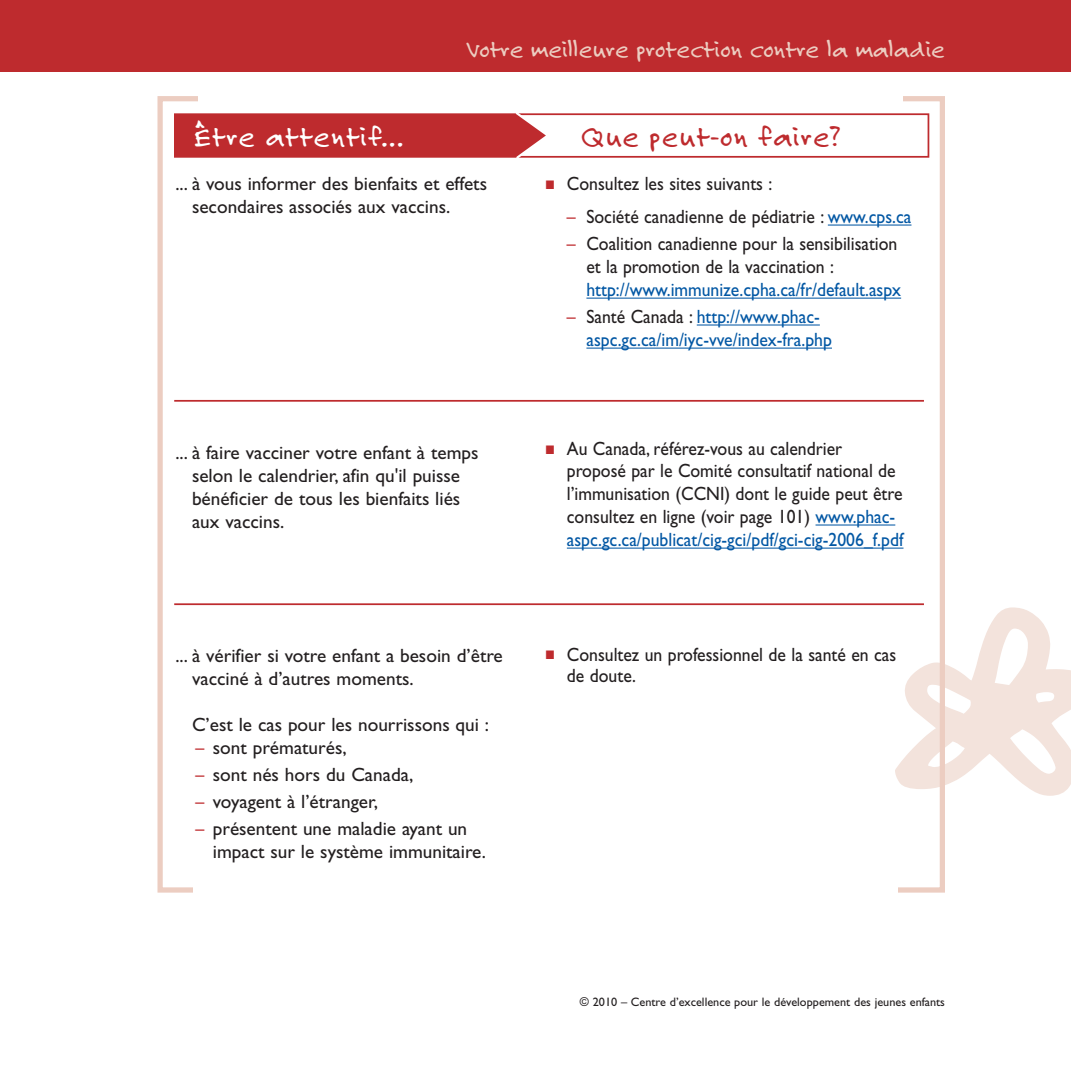
<style>
.page{position:relative;width:1071px;height:1071px;background:#fff}
.page>*{position:absolute;margin:0;border:0;box-sizing:border-box;transform-origin:0 0}
.t1{font:31.5px "Felt Tip Roman";letter-spacing:.035em;color:#be2b2e}
.t2{font:31.5px "Felt Tip Roman";letter-spacing:.035em;color:#fff}
.t3{font:26.25px "Felt Tip Roman";color:#eccdc1}
.t4{font:19.25px/23.1px "Gill Sans";color:#231f20}
.t5{font:19.25px/22.8px "Gill Sans";color:#231f20;scale:.92 1}
.t6{font:19.25px/23.1px "Gill Sans";color:#0257a4;scale:.92 1}
.t7{font:12.25px "Gill Sans";color:#231f20}
.s1{color:#be2b2e}
.s2{color:#0257a4}
.s3{color:#231f20}
.s4{font-style:italic}
</style>
<div class="page">
<svg style="left:895px;top:607px;width:176px;height:189px"></svg>
<div style="left:0;top:0;width:1071px;height:72px;background:#be2b2e"></div>
<hr style="left:174px;top:400px;width:750px;height:2px;background:#be2b2e">
<hr style="left:174px;top:603px;width:750px;height:2px;background:#be2b2e">
<svg style="left:175px;top:113px;width:754px;height:45px"></svg>
<hr style="left:828px;top:225px;width:83px;height:1px;background:#0257a4">
<hr style="left:586px;top:298px;width:315px;height:1px;background:#0257a4">
<hr style="left:697px;top:325px;width:123px;height:1px;background:#0257a4">
<hr style="left:586px;top:348px;width:246px;height:1px;background:#0257a4">
<hr style="left:816px;top:525px;width:79px;height:1px;background:#0257a4">
<hr style="left:567px;top:548px;width:337px;height:1px;background:#0257a4">
<h2 class="t3" style="left:467px;top:33px;width:479px">Votre meilleure protection contre la maladie</h2>
<h1 class="t2" style="left:193px;top:117px;width:212px">Être attentif...</h1>
<h1 class="t1" style="left:581px;top:117px;width:261px">Que peut-on faire?</h1>
<p class="t4" style="left:192px;top:174px;width:297px;text-indent:-17px">... à vous informer des bienfaits et effets secondaires associés aux vaccins.</p>
<p class="t5" style="left:546px;top:175px;width:248px"><span class="s1">■</span> Consultez les sites suivants :</p>
<p class="t5" style="left:567px;top:207px;width:376px"><span class="s1">–</span> Société canadienne de pédiatrie : <span class="s2">www.cps.ca</span></p>
<p class="t5" style="left:586px;top:234px;width:340px;text-indent:-20px"><span class="s1">–</span> Coalition canadienne pour la sensibilisation et la promotion de la vaccination :</p>
<p class="t6" style="left:586px;top:280px;width:344px">http://www.immunize.cpha.ca/fr/default.aspx</p>
<p class="t6" style="left:586px;top:307px;width:268px;text-indent:-20px"><span class="s1">–</span> <span class="s3">Santé Canada :</span> http://www.phac&shy;aspc.gc.ca/im/iyc-vve/index-fra.php</p>
<p class="t4" style="left:192px;top:443px;width:288px;text-indent:-17px">... à faire vacciner votre enfant à temps selon le calendrier, afin qu'il puisse bénéficier de tous les bienfaits liés aux vaccins.</p>
<p class="t4" style="left:192px;top:646px;width:312px;text-indent:-17px">... à vérifier si votre enfant a besoin d’être vacciné à d’autres moments.</p>
<p class="t4" style="left:192px;top:715px;width:299px">C’est le cas pour les nourrissons qui :</p>
<p class="t4" style="left:195px;top:738px;width:153px"><span class="s1">–</span> sont prématurés,</p>
<p class="t4" style="left:195px;top:765px;width:219px"><span class="s1">–</span> sont nés hors du Canada,</p>
<p class="t4" style="left:195px;top:792px;width:184px"><span class="s1">–</span> voyagent à l’étranger,</p>
<p class="t4" style="left:213px;top:819px;width:275px;text-indent:-17px"><span class="s1">–</span> présentent une maladie ayant un impact sur le système immunitaire.</p>
<p class="t5" style="left:567px;top:440px;width:367px;text-indent:-21px"><span class="s1">■</span> Au Canada, référez-vous au calendrier proposé par le Comité consultatif national de l’immunisation (CCNI) dont le guide peut être consultez en ligne (voir page 101) <span class="s2">www.phac&shy;aspc.gc.ca/publicat/cig-gci/pdf/gci-cig-2006_f.pdf</span></p>
<p class="t5" style="left:567px;top:646px;width:360px;line-height:21.3px;text-indent:-21px"><span class="s1">■</span> Consultez un professionnel de la santé en cas de doute.</p>
<p class="t7" style="left:580px;top:998px;width:367px"><span class="s4">©</span> 2010 – Centre d’excellence pour le développement des jeunes enfants</p>
</div>
